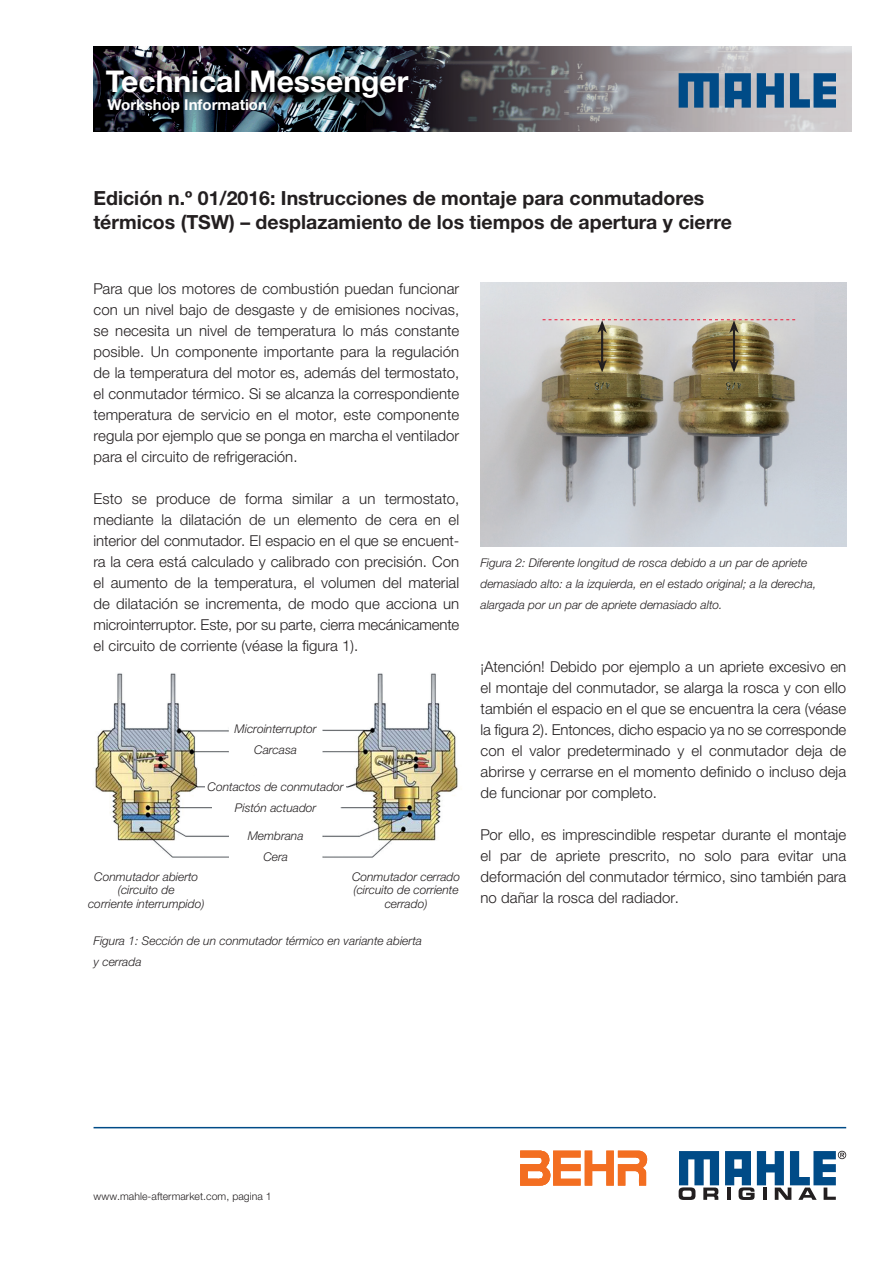
<style>
.page{position:relative;width:893px;height:1263px;background:#fff}
.page>*{position:absolute;margin:0;border:0;box-sizing:border-box;transform-origin:0 0}
.t1{font:700 30px "Helvetica Neue LTW1 G";color:#fff}
.t2{font:700 19.5px/24px "Helvetica Neue LTW1 G";color:#231f20}
.t3{font:300 15px/21px "Helvetica Neue LTW1 G";letter-spacing:.005em;color:#231f20;text-align:justify}
.t4{font:700 15px "Helvetica Neue LTW1 G";color:#fff}
.t5{font:italic 300 12px/13.5px "Helvetica Neue LTW1 G";color:#231f20;text-align:center}
.t6{font:300 10.5px "Helvetica Neue LTW1 G";letter-spacing:.005em;color:#231f20}
</style>
<div class="page">
<svg style="left:679px;top:1151px;width:40px;height:49px"></svg>
<svg style="left:725px;top:1151px;width:121px;height:49px"></svg>
<hr style="left:94px;top:1127px;width:752px;height:1px;background:#004b87">
<img style="left:95px;top:673px;width:363px;height:185px">
<img style="left:480px;top:283px;width:366px;height:263px">
<img style="left:94px;top:47px;width:757px;height:85px">
<svg style="left:679px;top:73px;width:40px;height:35px"></svg>
<svg style="left:757px;top:73px;width:27px;height:35px"></svg>
<svg style="left:790px;top:73px;width:46px;height:35px;background:#47779f"></svg>
<svg style="left:725px;top:73px;width:26px;height:35px"></svg>
<svg style="left:520px;top:1150px;width:127px;height:36px"></svg>
<div style="left:229px;top:719px;width:93px;height:20px;background:#fff"></div>
<div style="left:229px;top:740px;width:93px;height:20px;background:#fff"></div>
<div style="left:205px;top:777px;width:141px;height:20px;background:#fff"></div>
<div style="left:229px;top:825px;width:93px;height:21px;background:#fff"></div>
<div style="left:229px;top:847px;width:93px;height:20px;background:#fff"></div>
<div style="left:212px;top:794px;width:127px;height:27px;background:#fff"></div>
<hr style="left:601px;top:329px;width:2px;height:34px;background:#231f20">
<svg style="left:597px;top:359px;width:10px;height:13px"></svg>
<hr style="left:733px;top:329px;width:2px;height:34px;background:#231f20">
<svg style="left:729px;top:359px;width:10px;height:13px"></svg>
<svg style="left:543px;top:319px;width:252px;height:14px;background:#c8bdb1"></svg>
<h1 class="t1" style="left:106px;top:63px;width:304px">Technical Messenger</h1>
<p class="t4" style="left:107px;top:96px;width:161px">Workshop Information</p>
<h2 class="t2" style="left:94px;top:186px;width:640px">Edición n.º 01/2016: Instrucciones de montaje para conmutadores térmicos (TSW) – desplazamiento de los tiempos de apertura y cierre</h2>
<p class="t3" style="left:94px;top:278px;width:367px">Para que los motores de combustión puedan funcionar con un nivel bajo de desgaste y de emisiones nocivas, se necesita un nivel de temperatura lo más constante posible. Un componente importante para la regulación de la temperatura del motor es, además del termostato, el conmutador térmico. Si se alcanza la correspondiente temperatura de servicio en el motor, este componente regula por ejemplo que se ponga en marcha el ventilador para el circuito de refrigeración.</p>
<p class="t3" style="left:94px;top:488px;width:367px">Esto se produce de forma similar a un termostato, mediante la dilatación de un elemento de cera en el interior del conmutador. El espacio en el que se encuent&shy;ra la cera está calculado y calibrado con precisión. Con el aumento de la temperatura, el volumen del material de dilatación se incrementa, de modo que acciona un microinterruptor. Este, por su parte, cierra mecánicamente el circuito de corriente (véase la figura 1).</p>
<p class="t5" style="left:235px;top:722px;width:84px">Microinterruptor</p>
<p class="t5" style="left:254px;top:743px;width:44px">Carcasa</p>
<p class="t5" style="left:208px;top:780px;width:138px">Contactos de conmutador</p>
<p class="t5" style="left:248px;top:825px;width:57px;line-height:21.3px">Membrana<br>Cera</p>
<p class="t5" style="left:235px;top:800px;width:83px">Pistón actuador</p>
<p class="t5" style="left:88px;top:870px;width:118px">Conmutador abierto (circuito de<br>corriente interrumpido)</p>
<p class="t5" style="left:352px;top:870px;width:110px">Conmutador cerrado (circuito de corriente cerrado)</p>
<p class="t5" style="left:94px;top:930px;width:330px;line-height:21px;text-align:left">Figura 1: Sección de un conmutador térmico en variante abierta y cerrada</p>
<p class="t5" style="left:480px;top:552px;width:337px;line-height:21px;text-align:left">Figura 2: Diferente longitud de rosca debido a un par de apriete demasiado alto: a la izquierda, en el estado original; a la derecha, alargada por un par de apriete demasiado alto.</p>
<p class="t3" style="left:480px;top:656px;width:367px">¡Atención! Debido por ejemplo a un apriete excesivo en el montaje del conmutador, se alarga la rosca y con ello también el espacio en el que se encuentra la cera (véase la figura 2). Entonces, dicho espacio ya no se corresponde con el valor predeterminado y el conmutador deja de abrirse y cerrarse en el momento definido o incluso deja de funcionar por completo.</p>
<p class="t3" style="left:480px;top:824px;width:367px">Por ello, es imprescindible respetar durante el montaje el par de apriete prescrito, no solo para evitar una deformación del conmutador térmico, sino también para no dañar la rosca del radiador.</p>
<p class="t6" style="left:94px;top:1190px;width:180px">www.mahle-aftermarket.com, pagina 1</p>
</div>
